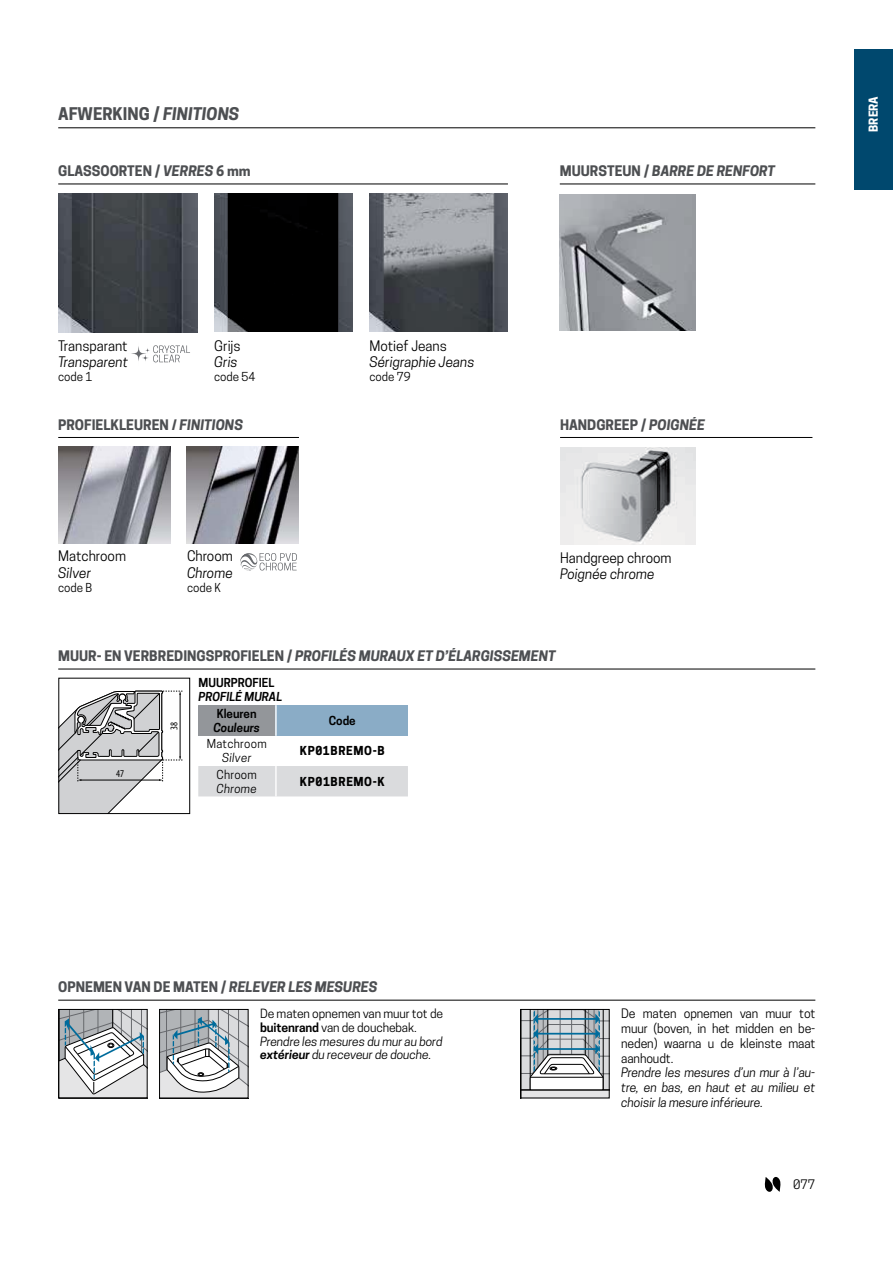
<style>
.page{position:relative;width:893px;height:1263px;background:#fff}
.page>*{position:absolute;margin:0;border:0;box-sizing:border-box;transform-origin:0 0}
.t1{font:700 16.5px "Novellini";color:#4d4f52}
.t2{font:700 13.65px "Novellini";color:#4d4f52}
.t3{font:italic 700 13.65px "Novellini";color:#4d4f52}
.t4{font:13.65px "Novellini";color:#000}
.t5{font:italic 13.65px "Novellini";color:#000}
.t6{font:12.3px/14.9px "Novellini";letter-spacing:-.01em;color:#000;text-align:justify}
.t7{font:italic 12.3px/14.9px "Novellini";letter-spacing:-.01em;color:#000;text-align:justify}
.t8{font:italic 12px/13.6px "Novellini";letter-spacing:-.01em;color:#000}
.t9{font:11.7px "Novellini";color:#000}
.t10{font:600 11.7px "Novellini";color:#000}
.t11{font:700 11.7px "Novellini";letter-spacing:.05em;color:#000}
.t12{font:italic 600 11.7px "Novellini";color:#000}
.t13{font:italic 11.7px "Novellini";letter-spacing:.025em;color:#000}
.t14{font:11.7px "Novellini";letter-spacing:.025em;color:#000}
.t15{font:700 11.7px "Novellini";color:#fff}
.t16{font:condensed 10.35px "Myriad Pro";color:#000}
.s1{font-style:italic}
.s2{font-style:normal}
.s3{font-weight:600;font-style:normal}
.s4{font-weight:600}
</style>
<div class="page">
<hr style="left:58px;top:669px;width:757px;height:1px;background:#000">
<svg style="left:61px;top:690px;width:121px;height:122px"></svg>
<div style="left:59px;top:678px;width:131px;height:136px;border:1px solid #000"></div>
<div style="left:198px;top:705px;width:78px;height:31px;background:#93969a"></div>
<div style="left:276px;top:705px;width:132px;height:31px;background:#8aacc6"></div>
<div style="left:198px;top:766px;width:210px;height:30px;background:#dadbdd"></div>
<hr style="left:275px;top:705px;width:1px;height:31px;background:#fff">
<hr style="left:275px;top:766px;width:1px;height:30px;background:#fff">
<hr style="left:58px;top:128px;width:757px;height:1px;background:#000">
<svg style="left:161px;top:1011px;width:85px;height:85px"></svg>
<div style="left:159px;top:1009px;width:89px;height:89px;border:1px solid #000"></div>
<svg style="left:60px;top:1011px;width:85px;height:85px"></svg>
<div style="left:58px;top:1009px;width:89px;height:89px;border:1px solid #000"></div>
<hr style="left:58px;top:1000px;width:757px;height:1px;background:#000">
<svg style="left:522px;top:1011px;width:85px;height:85px"></svg>
<div style="left:520px;top:1009px;width:89px;height:89px;border:1px solid #000"></div>
<hr style="left:58px;top:184px;width:450px;height:1px;background:#000">
<hr style="left:559px;top:184px;width:256px;height:1px;background:#000">
<img style="left:58px;top:194px;width:139px;height:139px">
<img style="left:214px;top:194px;width:138px;height:138px">
<img style="left:369px;top:194px;width:139px;height:138px">
<img style="left:559px;top:195px;width:136px;height:136px">
<svg style="left:127px;top:342px;width:23px;height:23px"></svg>
<svg style="left:140px;top:353px;width:11px;height:10px"></svg>
<svg style="left:144px;top:347px;width:7px;height:7px"></svg>
<svg style="left:153px;top:345px;width:37px;height:18px"></svg>
<hr style="left:58px;top:437px;width:241px;height:1px;background:#000">
<img style="left:58px;top:446px;width:113px;height:97px">
<img style="left:186px;top:446px;width:113px;height:97px">
<svg style="left:240px;top:553px;width:57px;height:18px"></svg>
<hr style="left:560px;top:437px;width:252px;height:1px;background:#000">
<img style="left:560px;top:447px;width:135px;height:97px">
<svg style="left:764px;top:1177px;width:16px;height:15px"></svg>
<div style="left:854px;top:49px;width:38px;height:141px;background:#00486e"></div>
<h1 class="t1" style="left:58px;top:104px;width:182px">AFWERKING / <span class="s1">FINITIONS</span></h1>
<p class="t2" style="left:58px;top:163px;width:194px">GLASSOORTEN / <span class="s1">VERRES</span> 6 mm</p>
<p class="t3" style="left:559px;top:163px;width:217px"><span class="s2">MUURSTEUN /</span> BARRE DE RENFORT</p>
<p class="t4" style="left:58px;top:340px;width:71px">Transparant</p>
<p class="t5" style="left:58px;top:356px;width:71px">Transparent</p>
<p class="t9" style="left:58px;top:372px;width:36px">code 1</p>
<p class="t4" style="left:214px;top:340px;width:28px">Gr-js</p>
<p class="t5" style="left:214px;top:356px;width:25px">Gr-s</p>
<p class="t9" style="left:214px;top:372px;width:43px">code 54</p>
<p class="t2" style="left:58px;top:417px;width:186px">PROFIELKLEUREN / <span class="s1">FINITIONS</span></p>
<p class="t4" style="left:58px;top:551px;width:69px">Matchroom</p>
<p class="t5" style="left:58px;top:567px;width:34px">S-lver</p>
<p class="t9" style="left:58px;top:583px;width:36px">code B</p>
<p class="t4" style="left:187px;top:551px;width:47px">Chroom</p>
<p class="t5" style="left:187px;top:567px;width:47px">Chrome</p>
<p class="t9" style="left:187px;top:583px;width:35px">code K</p>
<p class="t4" style="left:369px;top:340px;width:79px">Mot-ef Jeans</p>
<p class="t5" style="left:369px;top:356px;width:106px">Sér-graph-e Jeans</p>
<p class="t9" style="left:369px;top:372px;width:43px">code 79</p>
<p class="t2" style="left:560px;top:417px;width:146px">HANDGREEP / <span class="s1">POIGNÉE</span></p>
<p class="t4" style="left:560px;top:552px;width:113px">Handgreep chroom</p>
<p class="t5" style="left:560px;top:569px;width:96px">Po-gnée chrome</p>
<p class="t3" style="left:58px;top:648px;width:499px"><span class="s2">MUUR- EN VERBREDINGSPROFIELEN /</span> PROFILÉS MURAUX ET D’ÉLARGISSEMENT</p>
<p class="t16" style="left:116px;top:768px;width:10px">47</p>
<p class="t16" style="left:168px;top:730px;width:10px;rotate:-90deg">38</p>
<p class="t10" style="left:198px;top:677px;width:77px">MUURPROFIEL</p>
<p class="t12" style="left:198px;top:690px;width:85px">PROFILÉ MURAL</p>
<p class="t10" style="left:217px;top:709px;width:41px">Kleuren</p>
<p class="t12" style="left:213px;top:721px;width:48px">Couleurs</p>
<p class="t14" style="left:207px;top:739px;width:61px">Matchroom</p>
<p class="t13" style="left:222px;top:753px;width:31px">S-lver</p>
<p class="t9" style="left:216px;top:769px;width:42px">Chroom</p>
<p class="t13" style="left:216px;top:783px;width:42px">Chrome</p>
<p class="t10" style="left:329px;top:715px;width:28px">Code</p>
<p class="t11" style="left:300px;top:744px;width:86px">KP01BREMO-B</p>
<p class="t11" style="left:300px;top:775px;width:86px">KP01BREMO-K</p>
<p class="t15" style="left:867px;top:132px;width:37px;rotate:-90deg">BRERA</p>
<p class="t2" style="left:58px;top:979px;width:320px">OPNEMEN VAN DE MATEN / <span class="s1">RELEVER LES MESURES</span></p>
<p class="t8" style="left:260px;top:1008px;width:184px"><span class="s2">De maten opnemen van muur tot de </span><span class="s3">bu-tenrand</span> <span class="s2">van de douchebak.<br></span>Prendre les mesures du mur au bord <span class="s4">extér-eur</span> du receveur de douche.</p>
<p class="t6" style="left:621px;top:1007px;width:196px">De maten opnemen van muur tot muur (boven, -n het m-dden en be&shy;neden) waarna u de kle-nste maat aanhoudt.</p>
<p class="t7" style="left:621px;top:1066px;width:196px">Prendre les mesures d’un mur à l’au&shy;tre, en bas, en haut et au m-l-eu et cho-s-r la mesure -nfér-eure.</p>
<p class="t6" style="left:793px;top:1178px;width:24px">077</p>
</div>
